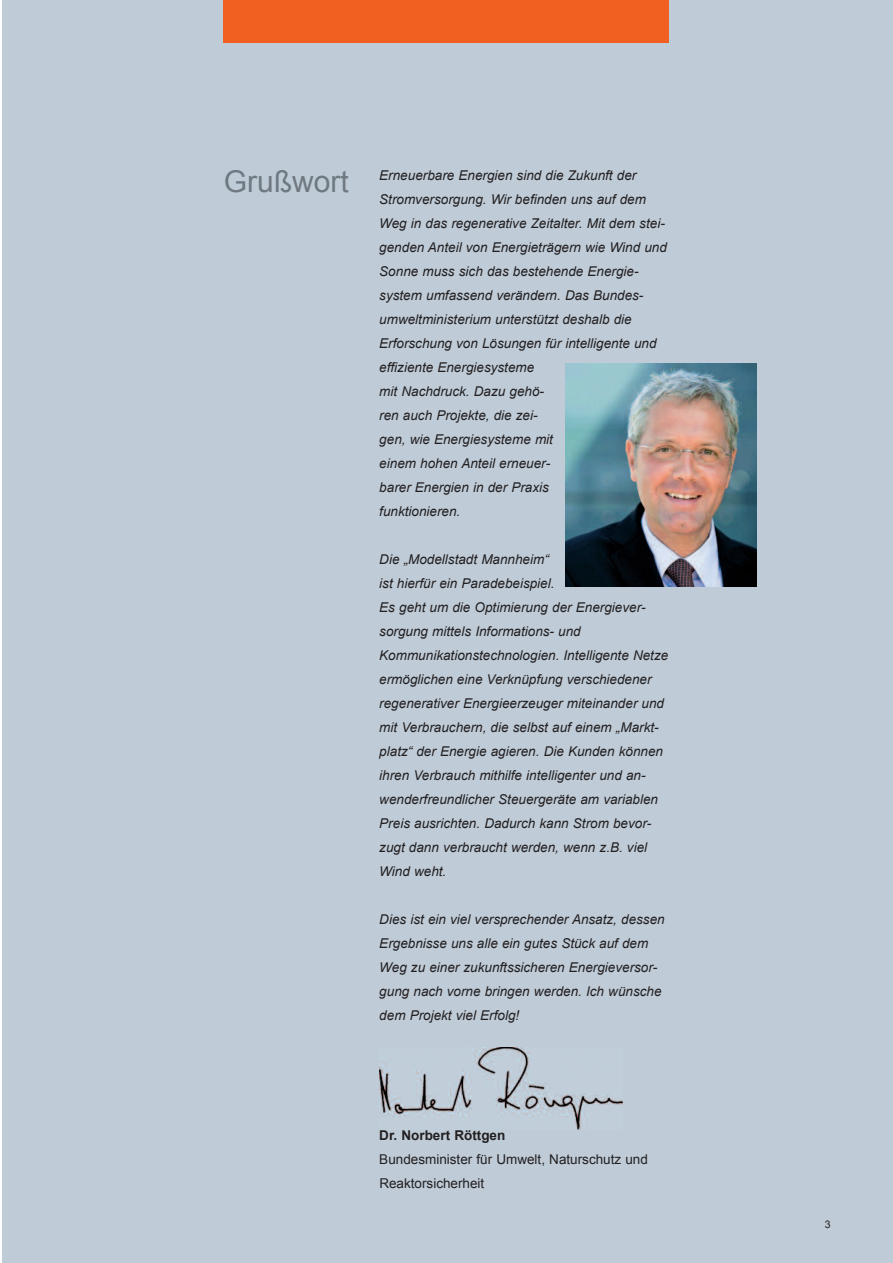
<style>
.page{position:relative;width:893px;height:1263px;background:#fff}
.page>*{position:absolute;margin:0;border:0;box-sizing:border-box;transform-origin:0 0}
.t1{font:30px "Arial";color:#707981}
.t2{font:italic 13.5px/24px "Arial";color:#231f20}
.t3{font:13.5px/24px "Arial";color:#231f20}
.t4{font:700 13.5px "Arial";color:#231f20}
.t5{font:10.5px "Arial";color:#231f20}
</style>
<div class="page">
<div style="left:2px;top:0;width:891px;height:1263px;background:#bfccd8"></div>
<img style="left:379px;top:1048px;width:243px;height:81px">
<div style="left:224px;top:0;width:445px;height:43px;background:#f26021"></div>
<img style="left:565px;top:364px;width:192px;height:223px">
<h1 class="t1" style="left:224px;top:165px;width:127px">Grußwort</h1>
<p class="t2" style="left:379px;top:163px;width:289px">Erneuerbare Energien sind die Zukunft der Stromversorgung. Wir befinden uns auf dem Weg in das regenerative Zeitalter. Mit dem stei&shy;genden Anteil von Energieträgern wie Wind und Sonne muss sich das bestehende Energie&shy;system umfassend verändern. Das Bundes&shy;umweltministerium unterstützt deshalb die Erforschung von Lösungen für intelligente und effiziente Energiesysteme<br>mit Nachdruck. Dazu gehö-<br>ren auch Projekte, die zei-<br>gen, wie Energiesysteme mit<br>einem hohen Anteil erneuer-<br>barer Energien in der Praxis<br>funktionieren.</p>
<p class="t2" style="left:379px;top:547px;width:290px">Die „Modellstadt Mannheim“<br>ist hierfür ein Paradebeispiel.<br>Es geht um die Optimierung der Energiever&shy;sorgung mittels Informations- und Kommunikationstechnologien. Intelligente Netze ermöglichen eine Verknüpfung verschiedener regenerativer Energieerzeuger miteinander und mit Verbrauchern, die selbst auf einem „Markt&shy;platz“ der Energie agieren. Die Kunden können ihren Verbrauch mithilfe intelligenter und an&shy;wenderfreundlicher Steuergeräte am variablen Preis ausrichten. Dadurch kann Strom bevor&shy;zugt dann verbraucht werden, wenn z.B. viel Wind weht.</p>
<p class="t2" style="left:379px;top:907px;width:287px">Dies ist ein viel versprechender Ansatz, dessen Ergebnisse uns alle ein gutes Stück auf dem Weg zu einer zukunftssicheren Energieversor&shy;gung nach vorne bringen werden. Ich wünsche dem Projekt viel Erfolg!</p>
<p class="t4" style="left:379px;top:1128px;width:128px">Dr. Norbert Röttgen</p>
<p class="t3" style="left:379px;top:1147px;width:270px">Bundesminister für Umwelt, Naturschutz und<br>Reaktorsicherheit</p>
<p class="t5" style="left:825px;top:1218px;width:7px">3</p>
</div>
